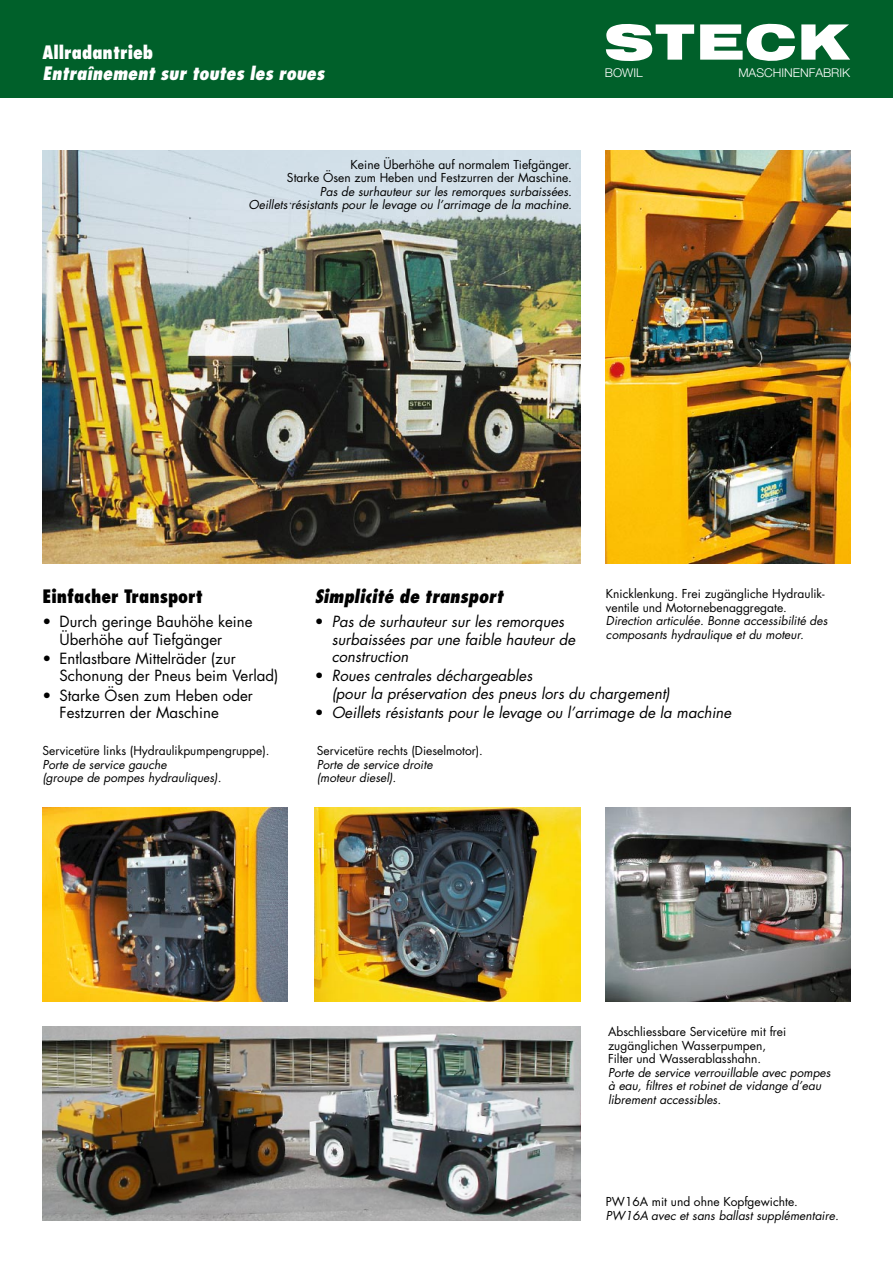
<style>
.page{position:relative;width:893px;height:1263px;background:#fff}
.page>*{position:absolute;margin:0;border:0;box-sizing:border-box;transform-origin:0 0}
.t1{font:italic 800 condensed 18px "Futura";color:#fff}
.t2{font:italic 800 condensed 18px "Futura";color:#000}
.t3{font:800 condensed 18px "Futura";color:#000}
.t4{font:800 condensed 18px "Futura";color:#fff}
.t5{font:italic 15px/17.2px "Futura";color:#000}
.t6{font:15px/17.2px "Futura";color:#000}
.t7{font:italic 12px/13.5px "Futura";color:#000}
.t8{font:12px/13.5px "Futura";color:#000}
.t9{font:300 12px "Helvetica Neue";color:#fff}
.s1{font-style:normal}
</style>
<div class="page">
<div style="left:0;top:0;width:893px;height:98px;background:#00602a"></div>
<svg style="left:801px;top:24px;width:49px;height:36px"></svg>
<svg style="left:606px;top:24px;width:88px;height:37px"></svg>
<svg style="left:700px;top:23px;width:95px;height:38px"></svg>
<img style="left:43px;top:151px;width:537px;height:412px">
<img style="left:43px;top:1027px;width:537px;height:193px">
<img style="left:43px;top:808px;width:244px;height:193px">
<img style="left:315px;top:808px;width:265px;height:193px">
<img style="left:606px;top:151px;width:244px;height:412px">
<img style="left:606px;top:808px;width:244px;height:193px">
<h1 class="t4" style="left:43px;top:40px;width:112px">Allradantrieb</h1>
<h1 class="t1" style="left:43px;top:61px;width:283px">Entraînement sur toutes les roues</h1>
<p class="t8" style="left:287px;top:158px;width:286px;text-align:right">Keine Überhöhe auf normalem Tiefgänger.<br>Starke Ösen zum Heben und Festzurren der Maschine.</p>
<p class="t7" style="left:248px;top:185px;width:325px;text-align:right">Pas de surhauteur sur les remorques surbaissées.<br>Oeillets résistants pour le levage ou l’arrimage de la machine.</p>
<p class="t9" style="left:605px;top:65px;width:39px">BOWIL</p>
<p class="t9" style="left:738px;top:65px;width:113px">MASCHINENFABRIK</p>
<h1 class="t3" style="left:43px;top:585px;width:162px">Einfacher Transport</h1>
<p class="t6" style="left:60px;top:613px;width:195px;text-indent:-17px">• Durch geringe Bauhöhe keine<br>Überhöhe auf Tiefgänger</p>
<p class="t6" style="left:60px;top:650px;width:220px;text-indent:-17px">• Entlastbare Mittelräder (zur<br>Schonung der Pneus beim Verlad)</p>
<p class="t6" style="left:60px;top:687px;width:195px;text-indent:-17px">• Starke Ösen zum Heben oder<br>Festzurren der Maschine</p>
<p class="t8" style="left:43px;top:744px;width:228px">Servicetüre links (Hydraulikpumpengruppe).</p>
<p class="t7" style="left:43px;top:757px;width:180px">Porte de service gauche<br>(groupe de pompes hydrauliques).</p>
<p class="t8" style="left:606px;top:587px;width:220px">Knicklenkung. Frei zugängliche Hydraulik&shy;ventile und Motornebenaggregate.</p>
<p class="t7" style="left:606px;top:614px;width:223px">Direction articulée. Bonne accessibilité des composants hydraulique et du moteur.</p>
<h1 class="t2" style="left:315px;top:585px;width:190px">Simplicité de transport</h1>
<p class="t5" style="left:332px;top:613px;width:245px;text-indent:-17px"><span class="s1">•</span> Pas de surhauteur sur les remorques surbaissées par une faible hauteur de construction</p>
<p class="t5" style="left:332px;top:667px;width:340px;text-indent:-17px"><span class="s1">•</span> Roues centrales déchargeables<br>(pour la préservation des pneus lors du chargement)</p>
<p class="t5" style="left:315px;top:704px;width:418px"><span class="s1">•</span> Oeillets résistants pour le levage ou l’arrimage de la machine</p>
<p class="t8" style="left:317px;top:744px;width:168px">Servicetüre rechts (Dieselmotor).</p>
<p class="t7" style="left:317px;top:757px;width:117px">Porte de service droite (moteur diesel).</p>
<p class="t8" style="left:608px;top:1025px;width:180px">Abschliessbare Servicetüre mit frei zugänglichen Wasserpumpen,<br>Filter und Wasserablasshahn.</p>
<p class="t7" style="left:608px;top:1065px;width:224px">Porte de service verrouillable avec pompes à eau, filtres et robinet de vidange d’eau librement accessibles.</p>
<p class="t8" style="left:606px;top:1195px;width:193px">PW16A mit und ohne Kopfgewichte.</p>
<p class="t7" style="left:606px;top:1208px;width:234px">PW16A avec et sans ballast supplémentaire.</p>
</div>
